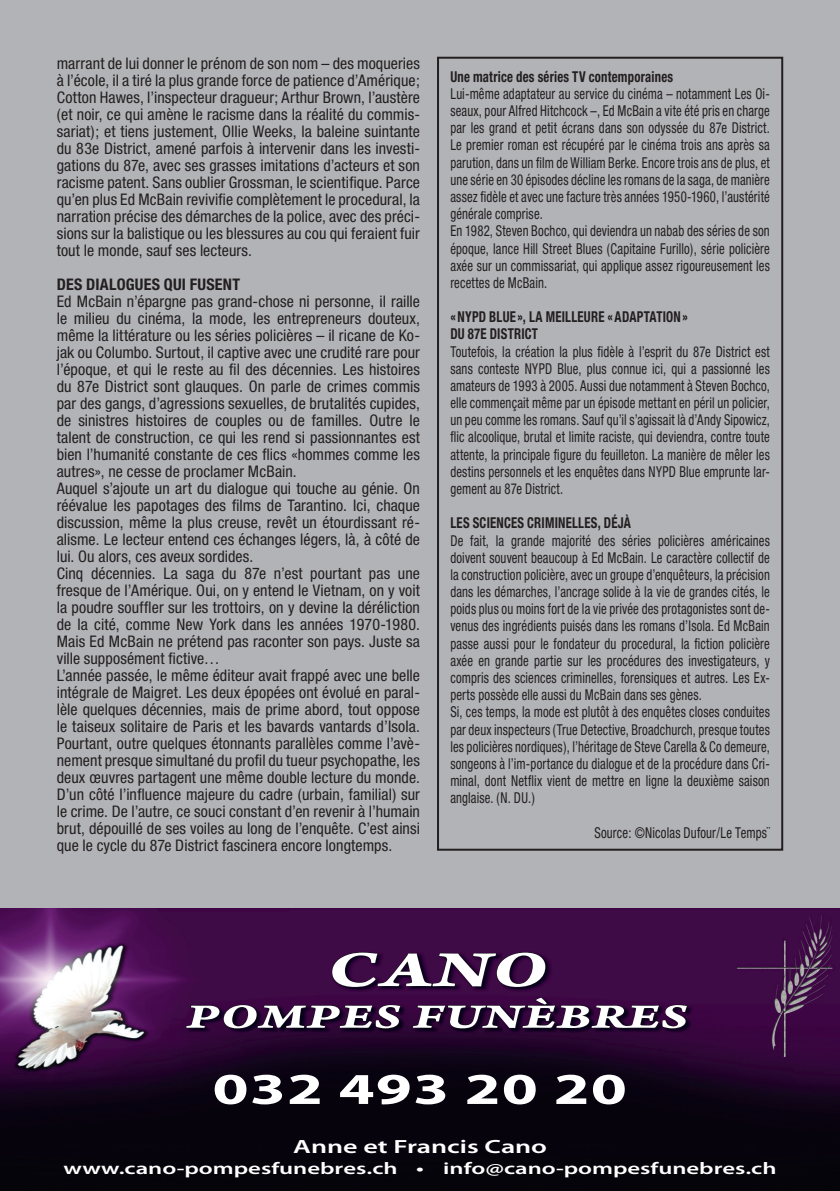
<style>
.page{position:relative;width:840px;height:1191px;background:#fff}
.page>*{position:absolute;margin:0;border:0;box-sizing:border-box;transform-origin:0 0}
.t1{font:53.4px "Arno Pro Bold Italic Caption";color:#fff;scale:1.46 1}
.t2{font:700 44.2px "Myriad Pro";letter-spacing:.02em;color:#fff;scale:1.46 1}
.t3{font:36.2px "Arno Pro Bold Italic Caption";letter-spacing:.01em;color:#fff;scale:1.46 1}
.t4{font:600 19.2px "Myriad Pro";color:#fff;scale:1.46 1}
.t5{font:600 16.8px "Myriad Pro";color:#fff;scale:1.46 1}
.t6{font:condensed 16px/17px "Helvetica Neue";letter-spacing:.005em;color:#231f20;text-align:justify}
.t7{font:700 condensed 16px "Helvetica Neue";letter-spacing:.015em;color:#231f20}
.t8{font:condensed 15px/17.2px "Helvetica Neue";letter-spacing:.01em;color:#231f20;scale:.85 1}
.t9{font:700 condensed 15px/17.2px "Helvetica Neue";letter-spacing:.02em;color:#231f20;scale:.85 1}
</style>
<div class="page">
<img style="left:0;top:907px;width:839px;height:284px">
<img style="left:185px;top:952px;width:509px;height:81px">
<svg style="left:331px;top:952px;width:214px;height:35px;background:#270632"></svg>
<svg style="left:186px;top:1004px;width:215px;height:24px;background:#20052b"></svg>
<svg style="left:412px;top:997px;width:275px;height:31px;background:#260530"></svg>
<div style="left:0;top:0;width:839px;height:907px;background:#b2b3b7"></div>
<div style="left:437px;top:57px;width:345px;height:793px;border:2px solid #231f20"></div>
<p class="t6" style="left:57px;top:55px;width:364px">marrant de lui donner le prénom de son nom – des moqueries à l’école, il a tiré la plus grande force de patience d’Amérique; Cotton Hawes, l’inspecteur dragueur; Arthur Brown, l’austère (et noir, ce qui amène le racisme dans la réalité du commis&shy;sariat); et tiens justement, Ollie Weeks, la baleine suintante du 83e District, amené parfois à intervenir dans les investi&shy;gations du 87e, avec ses grasses imitations d’acteurs et son racisme patent. Sans oublier Grossman, le scientifique. Parce qu’en plus Ed McBain revivifie complètement le procedural, la narration précise des démarches de la police, avec des préci&shy;sions sur la balistique ou les blessures au cou qui feraient fuir tout le monde, sauf ses lecteurs.</p>
<p class="t7" style="left:57px;top:275px;width:185px">DES DIALOGUES QUI FUSENT</p>
<p class="t6" style="left:57px;top:293px;width:364px;text-align:left">Ed McBain n’épargne pas grand-chose ni personne, il raille le milieu du cinéma, la mode, les entrepreneurs douteux, même la littérature ou les séries policières – il ricane de Ko&shy;jak ou Columbo. Surtout, il captive avec une crudité rare pour l’époque, et qui le reste au fil des décennies. Les histoires du 87e District sont glauques. On parle de crimes commis par des gangs, d’agressions sexuelles, de brutalités cupides, de sinistres histoires de couples ou de familles. Outre le talent de construction, ce qui les rend si passionnantes est bien l’humanité constante de ces flics «hommes comme les autres», ne cesse de proclamer McBain.<br>Auquel s’ajoute un art du dialogue qui touche au génie. On réévalue les papotages des films de Tarantino. Ici, chaque discussion, même la plus creuse, revêt un étourdissant ré&shy;alisme. Le lecteur entend ces échanges légers, là, à côté de lui. Ou alors, ces aveux sordides.<br>Cinq décennies. La saga du 87e n’est pourtant pas une fresque de l’Amérique. Oui, on y entend le Vietnam, on y voit la poudre souffler sur les trottoirs, on y devine la déréliction de la cité, comme New York dans les années 1970-1980.<br>Mais Ed McBain ne prétend pas raconter son pays. Juste sa ville supposément fictive…<br>L’année passée, le même éditeur avait frappé avec une belle intégrale de Maigret. Les deux épopées ont évolué en paral&shy;lèle quelques décennies, mais de prime abord, tout oppose le taiseux solitaire de Paris et les bavards vantards d’Isola.<br>Pourtant, outre quelques étonnants parallèles comme l’avè&shy;nement presque simultané du profil du tueur psychopathe, les deux œuvres partagent une même double lecture du monde.<br>D’un côté l’influence majeure du cadre (urbain, familial) sur le crime. De l’autre, ce souci constant d’en revenir à l’humain brut, dépouillé de ses voiles au long de l’enquête. C’est ainsi que le cycle du 87e District fascinera encore longtemps.</p>
<p class="t9" style="left:450px;top:68px;width:263px">Une matrice des séries TV contemporaines</p>
<p class="t8" style="left:450px;top:85px;width:377px">Lui-même adaptateur au service du cinéma – notamment Les Oi&shy;seaux, pour Alfred Hitchcock –, Ed McBain a vite été pris en charge par les grand et petit écrans dans son odyssée du 87e District.<br>Le premier roman est récupéré par le cinéma trois ans après sa parution, dans un film de William Berke. Encore trois ans de plus, et une série en 30 épisodes décline les romans de la saga, de manière assez fidèle et avec une facture très années 1950-1960, l’austérité générale comprise.<br>En 1982, Steven Bochco, qui deviendra un nabab des séries de son époque, lance Hill Street Blues (Capitaine Furillo), série policière axée sur un commissariat, qui applique assez rigoureusement les recettes de McBain.</p>
<p class="t9" style="left:450px;top:308px;width:281px">«NYPD BLUE», LA MEILLEURE «ADAPTATION»<br>DU 87E DISTRICT</p>
<p class="t8" style="left:450px;top:342px;width:377px;text-align:justify">Toutefois, la création la plus fidèle à l’esprit du 87e District est sans conteste NYPD Blue, plus connue ici, qui a passionné les amateurs de 1993 à 2005. Aussi due notamment à Steven Bochco, elle commençait même par un épisode mettant en péril un policier, un peu comme les romans. Sauf qu’il s’agissait là d’Andy Sipowicz, flic alcoolique, brutal et limite raciste, qui deviendra, contre toute attente, la principale figure du feuilleton. La manière de mêler les destins personnels et les enquêtes dans NYPD Blue emprunte lar&shy;gement au 87e District.</p>
<p class="t9" style="left:450px;top:514px;width:214px">LES SCIENCES CRIMINELLES, DÉJÀ</p>
<p class="t8" style="left:450px;top:531px;width:377px">De fait, la grande majorité des séries policières américaines doivent souvent beaucoup à Ed McBain. Le caractère collectif de la construction policière, avec un groupe d’enquêteurs, la précision dans les démarches, l’ancrage solide à la vie de grandes cités, le poids plus ou moins fort de la vie privée des protagonistes sont de&shy;venus des ingrédients puisés dans les romans d’Isola. Ed McBain passe aussi pour le fondateur du procedural, la fiction policière axée en grande partie sur les procédures des investigateurs, y compris des sciences criminelles, forensiques et autres. Les Ex&shy;perts possède elle aussi du McBain dans ses gènes.<br>Si, ces temps, la mode est plutôt à des enquêtes closes conduites par deux inspecteurs (True Detective, Broadchurch, presque toutes les policières nordiques), l’héritage de Steve Carella &amp; Co demeure, songeons à l’im-portance du dialogue et de la procédure dans Cri&shy;minal, dont Netflix vient de mettre en ligne la deuxième saison anglaise. (N. DU.)</p>
<p class="t8" style="left:594px;top:823px;width:208px">Source: ©Nicolas Dufour/Le Temps¨</p>
<h1 class="t1" style="left:326px;top:935px;width:153px">CANO</h1>
<h3 class="t3" style="left:186px;top:993px;width:345px">POMPES FUNÈBRES</h3>
<h2 class="t2" style="left:212px;top:1060px;width:285px">032 493 20 20</h2>
<p class="t4" style="left:293px;top:1133px;width:175px">Anne et Francis Cano</p>
<p class="t5" style="left:63px;top:1157px;width:489px">www.cano-pompesfunebres.ch • info@cano-pompesfunebres.ch</p>
</div>
